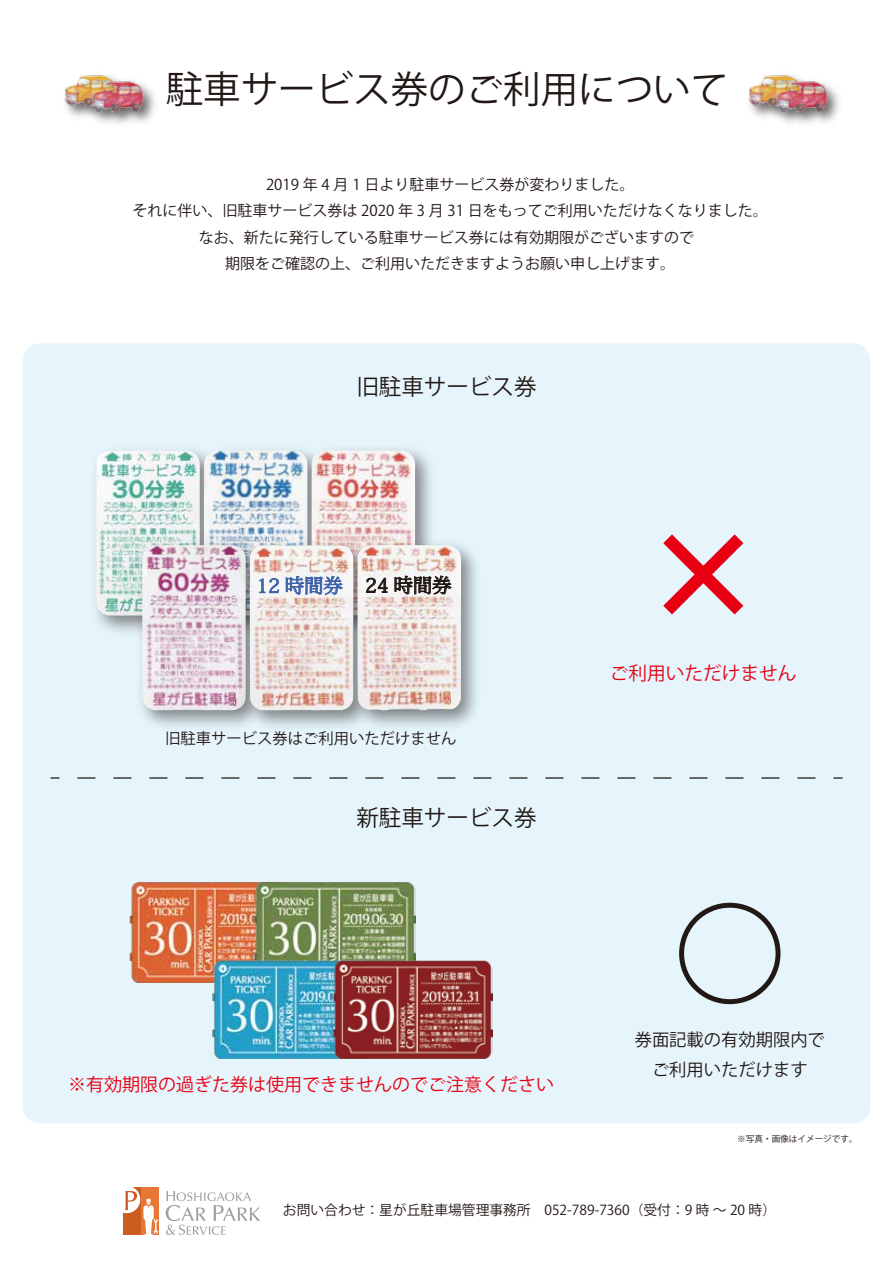
<style>
.page{position:relative;width:893px;height:1263px;background:#fff}
.page>*{position:absolute;margin:0;border:0;box-sizing:border-box;transform-origin:0 0}
.t1{font:700 121.8px "Koz Go Pr 6 N";color:#e60012}
.t2{font:700 112.65px "Koz Go Pr 6 N";color:#221815}
.t3{font:37.5px "Koz Go Pr 6 N";color:#221815}
.t4{font:22.5px "Koz Go Pr 6 N";color:#221815}
.t5{font:19.35px "Koz Min Pro";color:#3e62a9}
.t6{font:18.75px "Koz Go Pr 6 N";color:#e60012}
.t7{font:18px "Koz Go Pr 6 N";color:#e60012}
.t8{font:17.25px "Koz Go Pr 6 N";color:#221815}
.t9{font:15.3px "Koz Go Pr 6 N";color:#221815}
.t10{font:15px/26.2px "Koz Go Pr 6 N";color:#221815;text-align:center}
.t11{font:13.8px "Koz Go Pr 6 N";color:#221815}
.t12{font:8.55px "Koz Go Pr 6 N";color:#221815}
.s1{color:#221815}
</style>
<div class="page">
<div style="left:141px;top:1188px;width:18px;height:47px;background:#e77737"></div>
<svg style="left:123px;top:1188px;width:35px;height:47px"></svg>
<svg style="left:166px;top:1191px;width:94px;height:44px"></svg>
<img style="left:68px;top:86px;width:87px;height:38px">
<img style="left:64px;top:75px;width:27px;height:36px">
<img style="left:91px;top:75px;width:54px;height:42px">
<img style="left:752px;top:86px;width:87px;height:38px">
<img style="left:748px;top:75px;width:27px;height:36px">
<img style="left:775px;top:75px;width:54px;height:42px">
<div style="left:23px;top:343px;width:847px;height:780px;background:#e6f5fc;border-radius:17px"></div>
<img style="left:96px;top:450px;width:93px;height:165px">
<img style="left:189px;top:446px;width:40px;height:84px">
<img style="left:204px;top:450px;width:92px;height:81px">
<img style="left:296px;top:448px;width:135px;height:83px">
<img style="left:312px;top:450px;width:103px;height:81px">
<img style="left:128px;top:530px;width:147px;height:197px">
<img style="left:142px;top:545px;width:94px;height:165px">
<img style="left:236px;top:531px;width:106px;height:196px">
<img style="left:250px;top:545px;width:92px;height:165px">
<svg style="left:259px;top:578px;width:20px;height:15px"></svg>
<svg style="left:286px;top:576px;width:56px;height:19px"></svg>
<img style="left:342px;top:530px;width:135px;height:197px">
<img style="left:358px;top:545px;width:103px;height:165px">
<svg style="left:366px;top:578px;width:22px;height:15px"></svg>
<svg style="left:395px;top:576px;width:56px;height:18px"></svg>
<svg style="left:50px;top:777px;width:9px;height:2px"></svg>
<svg style="left:77px;top:777px;width:739px;height:2px"></svg>
<svg style="left:833px;top:777px;width:9px;height:2px"></svg>
<img style="left:130px;top:882px;width:124px;height:100px">
<img style="left:254px;top:882px;width:162px;height:78px">
<img style="left:211px;top:960px;width:122px;height:99px">
<img style="left:333px;top:960px;width:159px;height:99px">
<h3 class="t3" style="left:166px;top:68px;width:564px">駐車サービス券のご利用について</h3>
<p class="t10" style="left:133px;top:172px;width:637px">2019 年 4 月 1 日より駐車サービス券が変わりました。<br>それに伴い、旧駐車サービス券は 2020 年 3 月 31 日をもってご利用いただけなくなりました。なお、新たに発行している駐車サービス券には有効期限がございますので<br>期限をご確認の上、ご利用いただきますようお願い申し上げます。</p>
<h3 class="t4" style="left:356px;top:374px;width:181px">旧駐車サービス券</h3>
<p class="t5" style="left:256px;top:572px;width:197px">12 時間券 <span class="s1">24 時間券</span></p>
<p class="t9" style="left:165px;top:730px;width:293px">旧駐車サービス券はご利用いただけません</p>
<h3 class="t4" style="left:356px;top:805px;width:181px">新駐車サービス券</h3>
<p class="t7" style="left:68px;top:1074px;width:488px">※有効期限の過ぎた券は使用できませんのでご注意ください</p>
<h1 class="t1" style="left:642px;top:507px;width:123px">×</h1>
<p class="t6" style="left:610px;top:663px;width:188px">ご利用いただけません</p>
<h2 class="t2" style="left:673px;top:891px;width:114px">○</h2>
<p class="t8" style="left:635px;top:1029px;width:192px">券面記載の有効期限内で</p>
<p class="t8" style="left:652px;top:1060px;width:157px">ご利用いただけます</p>
<p class="t12" style="left:737px;top:1133px;width:122px">※写真・画像はイメージです。</p>
<p class="t11" style="left:283px;top:1202px;width:495px">お問い合わせ：星が丘駐車場管理事務所　052-789-7360（受付：9 時 ～ 20 時）</p>
</div>
